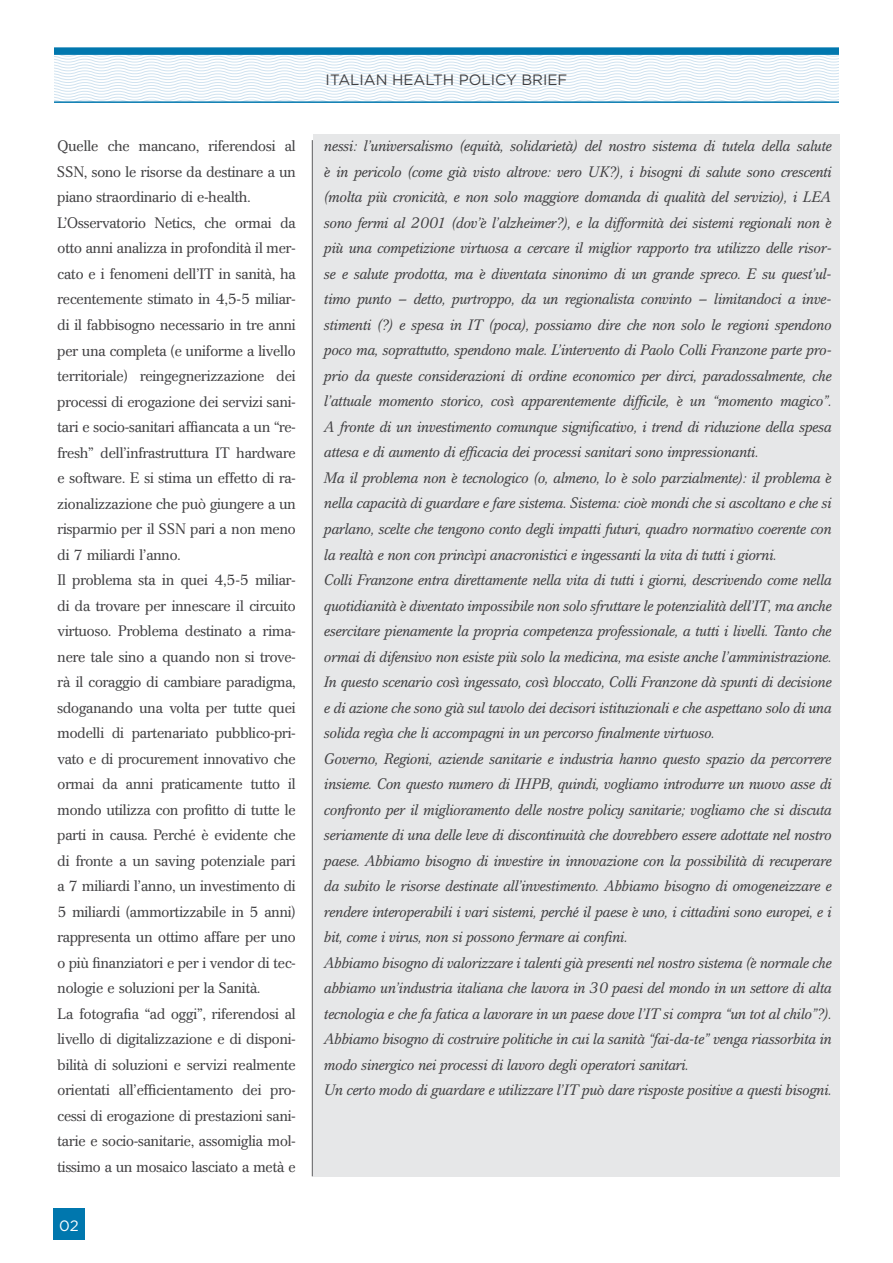
<style>
.page{position:relative;width:893px;height:1263px;background:#fff}
.page>*{position:absolute;margin:0;border:0;box-sizing:border-box;transform-origin:0 0}
.t1{font:italic 15px/25.5px "Cremona";color:#414042}
.t2{font:15px/25.5px "Cremona";color:#414042}
.t3{font:15px "Gotham HTF";color:#414042}
.t4{font:15px "Gotham HTF";color:#fff}
</style>
<div class="page">
<div style="left:313px;top:134px;width:526px;height:1042px;background:#e6e7e8"></div>
<div style="left:53px;top:1208px;width:32px;height:32px;background:#0077ae"></div>
<svg style="left:54px;top:55px;width:785px;height:46px"></svg>
<div style="left:54px;top:47px;width:785px;height:8px;background:#0077ae"></div>
<hr style="left:54px;top:101px;width:785px;height:2px;background:#0077ae">
<hr style="left:312px;top:140px;width:1px;height:1036px;background:#58595b">
<p class="t2" style="left:58px;top:134px;width:240px">Quelle che mancano, riferendosi al SSN, sono le risorse da destinare a un piano straordinario di e-health.<br>L’Osservatorio Netics, che ormai da otto anni analizza in profondità il mer&shy;cato e i fenomeni dell’IT in sanità, ha recentemente stimato in 4,5-5 miliar&shy;di il fabbisogno necessario in tre anni per una completa (e uniforme a livello territoriale) reingegnerizzazione dei processi di erogazione dei servizi sani&shy;tari e socio-sanitari affiancata a un “re&shy;fresh” dell’infrastruttura IT hardware e software. E si stima un effetto di ra&shy;zionalizzazione che può giungere a un risparmio per il SSN pari a non meno di 7 miliardi l’anno.<br>Il problema sta in quei 4,5-5 miliar&shy;di da trovare per innescare il circuito virtuoso. Problema destinato a rima&shy;nere tale sino a quando non si trove&shy;rà il coraggio di cambiare paradigma, sdoganando una volta per tutte quei modelli di partenariato pubblico-pri&shy;vato e di procurement innovativo che ormai da anni praticamente tutto il mondo utilizza con profitto di tutte le parti in causa. Perché è evidente che di fronte a un saving potenziale pari a 7 miliardi l’anno, un investimento di 5 miliardi (ammortizzabile in 5 anni) rappresenta un ottimo affare per uno o più finanziatori e per i vendor di tec&shy;nologie e soluzioni per la Sanità.<br>La fotografia “ad oggi”, riferendosi al livello di digitalizzazione e di disponi&shy;bilità di soluzioni e servizi realmente orientati all’efficientamento dei pro&shy;cessi di erogazione di prestazioni sani&shy;tarie e socio-sanitarie, assomiglia mol&shy;tissimo a un mosaico lasciato a metà e</p>
<p class="t4" style="left:59px;top:1217px;width:21px">02</p>
<p class="t3" style="left:326px;top:71px;width:243px">ITALIAN HEALTH POLICY BRIEF</p>
<p class="t1" style="left:324px;top:134px;width:509px">nessi: l’universalismo (equità, solidarietà) del nostro sistema di tutela della salute è in pericolo (come già visto altrove: vero UK?), i bisogni di salute sono crescenti (molta più cronicità, e non solo maggiore domanda di qualità del servizio), i LEA sono fermi al 2001 (dov’è l’alzheimer?), e la difformità dei sistemi regionali non è più una competizione virtuosa a cercare il miglior rapporto tra utilizzo delle risor&shy;se e salute prodotta, ma è diventata sinonimo di un grande spreco. E su quest’ul&shy;timo punto – detto, purtroppo, da un regionalista convinto – limitandoci a inve&shy;stimenti (?) e spesa in IT (poca), possiamo dire che non solo le regioni spendono poco ma, soprattutto, spendono male. L’intervento di Paolo Colli Franzone parte pro&shy;prio da queste considerazioni di ordine economico per dirci, paradossalmente, che l’attuale momento storico, così apparentemente difficile, è un “momento magico”.<br>A fronte di un investimento comunque significativo, i trend di riduzione della spesa attesa e di aumento di efficacia dei processi sanitari sono impressionanti.<br>Ma il problema non è tecnologico (o, almeno, lo è solo parzialmente): il problema è nella capacità di guardare e fare sistema. Sistema: cioè mondi che si ascoltano e che si parlano, scelte che tengono conto degli impatti futuri, quadro normativo coerente con la realtà e non con princìpi anacronistici e ingessanti la vita di tutti i giorni.<br>Colli Franzone entra direttamente nella vita di tutti i giorni, descrivendo come nella quotidianità è diventato impossibile non solo sfruttare le potenzialità dell’IT, ma anche esercitare pienamente la propria competenza professionale, a tutti i livelli. Tanto che ormai di difensivo non esiste più solo la medicina, ma esiste anche l’amministrazione.<br>In questo scenario così ingessato, così bloccato, Colli Franzone dà spunti di decisione e di azione che sono già sul tavolo dei decisori istituzionali e che aspettano solo di una solida regìa che li accompagni in un percorso finalmente virtuoso.<br>Governo, Regioni, aziende sanitarie e industria hanno questo spazio da percorrere insieme. Con questo numero di IHPB, quindi, vogliamo introdurre un nuovo asse di confronto per il miglioramento delle nostre policy sanitarie; vogliamo che si discuta seriamente di una delle leve di discontinuità che dovrebbero essere adottate nel nostro paese. Abbiamo bisogno di investire in innovazione con la possibilità di recuperare da subito le risorse destinate all’investimento. Abbiamo bisogno di omogeneizzare e rendere interoperabili i vari sistemi, perché il paese è uno, i cittadini sono europei, e i bit, come i virus, non si possono fermare ai confini.<br>Abbiamo bisogno di valorizzare i talenti già presenti nel nostro sistema (è normale che abbiamo un’industria italiana che lavora in 30 paesi del mondo in un settore di alta tecnologia e che fa fatica a lavorare in un paese dove l’IT si compra “un tot al chilo”?).<br>Abbiamo bisogno di costruire politiche in cui la sanità “fai-da-te” venga riassorbita in modo sinergico nei processi di lavoro degli operatori sanitari.<br>Un certo modo di guardare e utilizzare l’IT può dare risposte positive a questi bisogni.</p>
</div>
